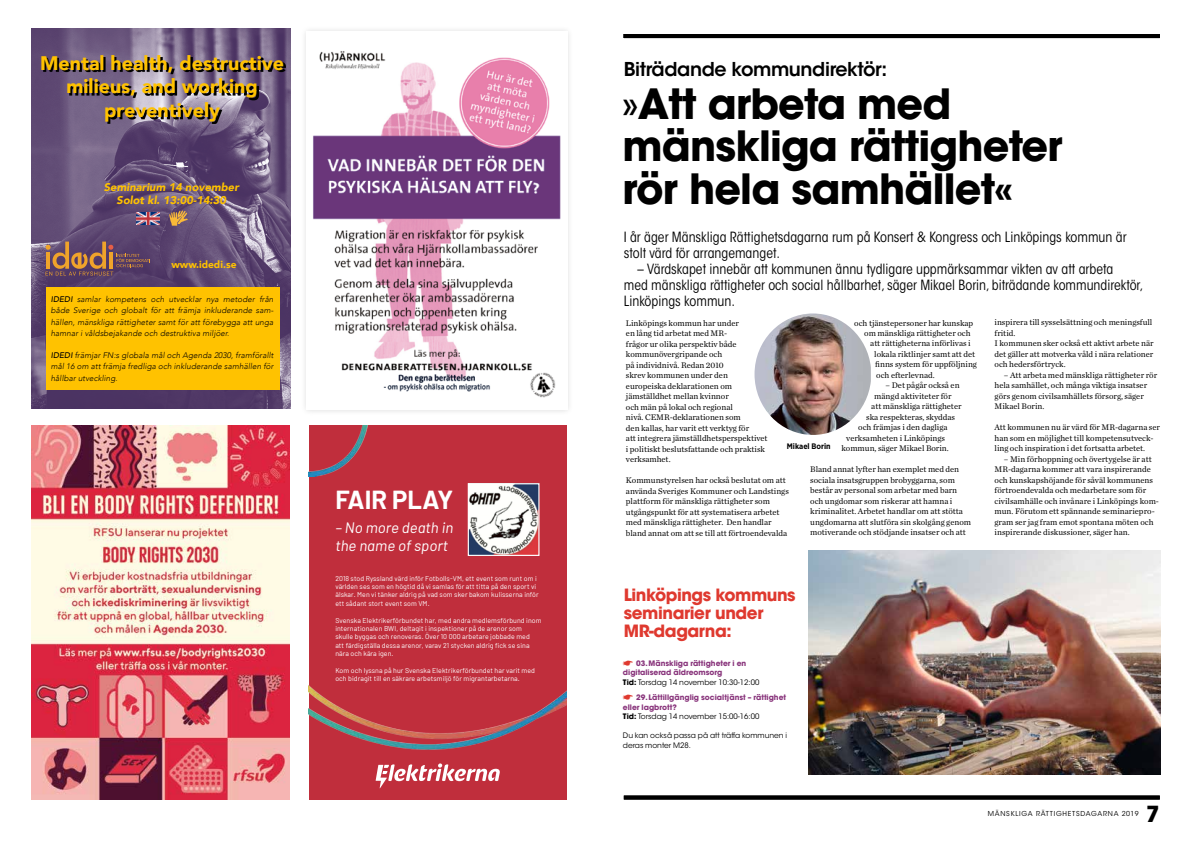
<style>
.page{position:relative;width:1191px;height:842px;background:#fff}
.page>*{position:absolute;margin:0;border:0;box-sizing:border-box;transform-origin:0 0}
.t1{font:700 41.4px/42.3px "ITC Avant Garde Std";letter-spacing:-.02em;color:#000}
.t2{font:700 25.5px "Barlow";color:#fff}
.t3{font:700 22px "ITC Avant Garde Std";color:#000}
.t4{font:900 19.6px/23.5px "Avenir";color:#ffc200;text-align:center}
.t5{font:600 19px "ITC Avant Garde Std";letter-spacing:-.02em;color:#000}
.t6{font:700 16.8px/18.2px "ITC Avant Garde Std";letter-spacing:-.025em;color:#df392f}
.t7{font:italic 15.1px/18.1px "Barlow";color:#fff}
.t8{font:condensed 14px/16px "ITC Avant Garde Std";color:#000}
.t9{font:italic 900 11.2px/13.2px "Avenir";color:#ffc200;text-align:center}
.t10{font:900 10.2px "Avenir";color:#ffc200}
.t11{font:8.5px/10.5px "Chronicle Text G1";color:#000}
.t12{font:italic 300 8.1px/11.2px "Avenir";letter-spacing:.01em;color:#000;text-align:justify}
.t13{font:700 8px "Gotham Narrow";color:#000}
.t14{font:700 7.5px/9.5px "ITC Avant Garde Std";color:#89357c}
.t15{font:7.5px/9.5px "ITC Avant Garde Std";color:#000}
.t16{font:7px/8.4px "Barlow";letter-spacing:.01em;color:#fff}
.t17{font:6.8px "ITC Avant Garde Std";letter-spacing:.11em;color:#000}
.s1{font-weight:500}
.s2{color:#df392f}
.s3{color:#000}
.s4{font-weight:400;color:#000}
</style>
<div class="page">
<svg style="left:624px;top:795px;width:535px;height:4px;background:#121212"></svg>
<hr style="left:624px;top:34px;width:535px;height:4px;background:#000">
<img style="left:754px;top:313px;width:117px;height:122px">
<img style="left:808px;top:550px;width:352px;height:224px">
<img style="left:31px;top:425px;width:258px;height:374px">
<img style="left:31px;top:28px;width:260px;height:381px">
<svg style="left:46px;top:242px;width:104px;height:34px;background:#7c575a"></svg>
<svg style="left:43px;top:57px;width:242px;height:67px;background:#6a5d77"></svg>
<div style="left:46px;top:288px;width:234px;height:102px;background:#ffc200"></div>
<svg style="left:169px;top:210px;width:19px;height:16px"></svg>
<img style="left:136px;top:212px;width:24px;height:12px">
<div style="left:300px;top:25px;width:273px;height:391px;background:#000;opacity:.15"></div>
<img style="left:313px;top:51px;width:248px;height:347px">
<div style="left:309px;top:425px;width:258px;height:374px;background:#c02e3c"></div>
<img style="left:470px;top:485px;width:67px;height:69px">
<div style="left:468px;top:483px;width:71px;height:73px;border:1px solid #fff"></div>
<svg style="left:376px;top:773px;width:124px;height:15px"></svg>
<img style="left:309px;top:685px;width:258px;height:88px">
<img style="left:309px;top:425px;width:59px;height:51px">
<h3 class="t4" style="left:40px;top:51px;width:245px">Mental health, destructive milieus, and working preventively</h3>
<h3 class="t9" style="left:104px;top:181px;width:137px">Seminarium 14 november<br>Solot kl. 13:00-14:30</h3>
<p class="t10" style="left:171px;top:256px;width:67px">www.idedi.se</p>
<p class="t12" style="left:51px;top:294px;width:224px"><span class="s1">IDEDI</span> samlar kompetens och utvecklar nya metoder från både Sverige och globalt för att främja inkluderande sam&shy;hällen, mänskliga rättigheter samt för att förebygga att unga hamnar i våldsbejakande och destruktiva miljöer.</p>
<p class="t12" style="left:51px;top:350px;width:224px"><span class="s1">IDEDI</span> främjar FN:s globala mål och Agenda 2030, framförallt mål 16 om att främja fredliga och inkluderande samhällen för hållbar utveckling.</p>
<h2 class="t2" style="left:335px;top:484px;width:119px">FAIR PLAY</h2>
<h3 class="t7" style="left:335px;top:518px;width:119px">– No more death in the name of sport</h3>
<p class="t16" style="left:335px;top:574px;width:205px">2018 stod Ryssland värd inför Fotbolls-VM, ett event som runt om i världen ses som en högtid då vi samlas för att titta på den sport vi älskar. Men vi tänker aldrig på vad som sker bakom kulisserna inför ett sådant stort event som VM.</p>
<p class="t16" style="left:335px;top:616px;width:208px">Svenska Elektrikerförbundet har, med andra medlemsförbund inom internationalen BWI, deltagit i inspektioner på de arenor som skulle byggas och renoveras. Över 10 000 arbetare jobbade med<br>att färdigställa dessa arenor, varav 21 stycken aldrig fick se sina nära och kära igen.</p>
<p class="t16" style="left:335px;top:666px;width:201px">Kom och lyssna på hur Svenska Elektrikerförbundet har varit med och bidragit till en säkrare arbetsmiljö för migrantarbetarna.</p>
<h3 class="t5" style="left:624px;top:57px;width:265px">Biträdande kommundirektör:</h3>
<h1 class="t1" style="left:622px;top:82px;width:441px"><span class="s1">»</span>Att arbeta med mänskliga rättigheter rör hela samhället«</h1>
<h3 class="t8" style="left:624px;top:229px;width:504px">I år äger Mänskliga Rättighetsdagarna rum på Konsert &amp; Kongress och Linköpings kommun är stolt värd för arrangemanget.</h3>
<h3 class="t8" style="left:624px;top:261px;width:521px;text-indent:13px">– Värdskapet innebär att kommunen ännu tydligare uppmärksammar vikten av att arbeta<br>med mänskliga rättigheter och social hållbarhet, säger Mikael Borin, biträdande kommundirektör,<br>Linköpings kommun.</h3>
<p class="t11" style="left:854px;top:317px;width:120px">och tjänstepersoner har kunskap</p>
<p class="t11" style="left:864px;top:327px;width:108px">om mänskliga rättigheter och</p>
<p class="t11" style="left:870px;top:338px;width:102px">att rättigheterna införlivas i</p>
<p class="t11" style="left:874px;top:348px;width:102px">lokala riktlinjer samt att det</p>
<p class="t11" style="left:875px;top:359px;width:103px">finns system för uppföljning</p>
<p class="t11" style="left:876px;top:369px;width:60px">och efterlevnad.</p>
<p class="t11" style="left:885px;top:380px;width:75px">– Det pågår också en</p>
<p class="t11" style="left:874px;top:390px;width:79px">mängd aktiviteter för</p>
<p class="t11" style="left:871px;top:401px;width:92px">att mänskliga rättigheter</p>
<p class="t11" style="left:866px;top:411px;width:90px">ska respekteras, skyddas</p>
<p class="t11" style="left:858px;top:422px;width:91px">och främjas i den dagliga</p>
<p class="t11" style="left:846px;top:432px;width:100px">verksamheten i Linköpings</p>
<p class="t11" style="left:841px;top:443px;width:109px">kommun, säger Mikael Borin.</p>
<p class="t11" style="left:810px;top:464px;width:162px">Bland annat lyfter han exemplet med den sociala insatsgruppen brobyggarna, som består av personal som arbetar med barn och ungdomar som riskerar att hamna i kriminalitet. Arbetet handlar om att stötta ungdomarna att slutföra sin skolgång genom motiverande och stödjande insatser och att</p>
<p class="t11" style="left:626px;top:317px;width:143px">Linköpings kommun har under<br>en lång tid arbetat med MR-<br>frågor ur olika perspektiv både kommunövergripande och<br>på individnivå. Redan 2010<br>skrev kommunen under den europeiska deklarationen om jämställdhet mellan kvinnor<br>och män på lokal och regional<br>nivå. CEMR-deklarationen som<br>den kallas, har varit ett verktyg för<br>att integrera jämställdhetsperspektivet i politiskt beslutsfattande och praktisk verksamhet.</p>
<p class="t11" style="left:626px;top:474px;width:164px">Kommunstyrelsen har också beslutat om att använda Sveriges Kommuner och Landstings plattform för mänskliga rättigheter som utgångspunkt för att systematisera arbetet med mänskliga rättigheter. Den handlar bland annat om att se till att förtroendevalda</p>
<p class="t13" style="left:787px;top:441px;width:45px">Mikael Borin</p>
<p class="t11" style="left:994px;top:317px;width:161px">inspirera till sysselsättning och meningsfull fritid.<br>I kommunen sker också ett aktivt arbete när det gäller att motverka våld i nära relationer och hedersförtryck.</p>
<p class="t11" style="left:994px;top:369px;width:164px;text-indent:9px">– Att arbeta med mänskliga rättigheter rör hela samhället, och många viktiga insatser görs genom civilsamhällets försorg, säger Mikael Borin.</p>
<p class="t11" style="left:994px;top:422px;width:167px">Att kommunen nu är värd för MR-dagarna ser han som en möjlighet till kompetensutveck&shy;ling och inspiration i det fortsatta arbetet.</p>
<p class="t11" style="left:994px;top:453px;width:166px;text-indent:9px">– Min förhoppning och övertygelse är att MR-dagarna kommer att vara inspirerande och kunskapshöjande för såväl kommunens förtroendevalda och medarbetare som för civilsamhälle och invånare i Linköpings kom&shy;mun. Förutom ett spännande seminariepro&shy;gram ser jag fram emot spontana möten och inspirerande diskussioner, säger han.</p>
<h3 class="t6" style="left:624px;top:585px;width:173px">Linköpings kommuns seminarier under<br>MR-dagarna:</h3>
<p class="t14" style="left:623px;top:658px;width:138px"><span class="s2">☛</span> 03. Mänskliga rättigheter i en digitaliserad äldreomsorg<br><span class="s3">Tid:</span> <span class="s4">Torsdag 14 november 10:30-12:00</span></p>
<p class="t14" style="left:623px;top:692px;width:165px"><span class="s2">☛</span> 29. Lättillgänglig socialtjänst – rättighet eller lagbrott?<br><span class="s3">Tid:</span> <span class="s4">Torsdag 14 november 15:00-16:00</span></p>
<p class="t15" style="left:623px;top:731px;width:166px">Du kan också passa på att träffa kommunen i deras monter M28.</p>
<p class="t17" style="left:987px;top:809px;width:152px">MÄNSKLIGA RÄTTIGHETSDAGARNA 2019</p>
<h3 class="t3" style="left:1146px;top:799px;width:15px">7</h3>
</div>
